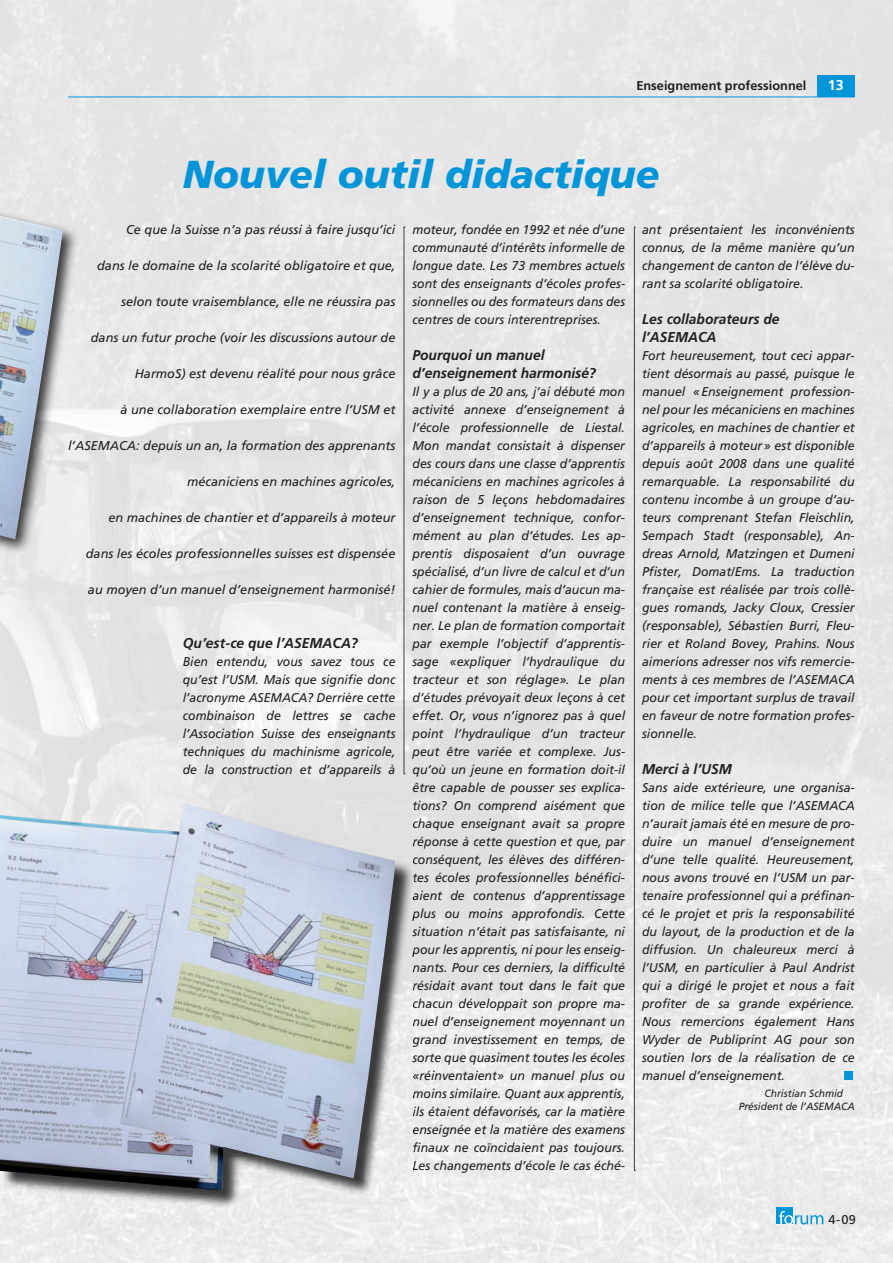
<style>
.page{position:relative;width:893px;height:1263px;background:#fff}
.page>*{position:absolute;margin:0;border:0;box-sizing:border-box;transform-origin:0 0}
.t1{font:italic 900 39px "Frutiger";color:#0095d9}
.t2{font:italic 700 14.25px/18px "Frutiger";color:#231f20}
.t3{font:700 14.25px "Frutiger";color:#fff}
.t4{font:italic 12.75px/18px "Frutiger";color:#231f20;text-align:justify}
.t5{font:italic 12.75px/18px "Frutiger";color:#231f20;text-align:justify;scale:.96 1}
.t6{font:700 12.75px "Frutiger";color:#231f20}
.t7{font:12.75px "Frutiger";color:#231f20}
.t8{font:italic 10.5px/13.5px "Frutiger";color:#231f20}
</style>
<div class="page">
<div style="left:78px;top:40px;width:470px;height:484px;background:#e6e6e6"></div>
<img style="left:548px;top:40px;width:345px;height:1223px">
<div style="left:413px;top:800px;width:212px;height:13px;background:#e4e4e4"></div>
<img style="left:414px;top:818px;width:211px;height:13px">
<img style="left:414px;top:837px;width:212px;height:12px">
<img style="left:414px;top:854px;width:211px;height:13px">
<img style="left:414px;top:872px;width:211px;height:13px">
<div style="left:414px;top:890px;width:211px;height:13px;background:#e2e2e2"></div>
<div style="left:414px;top:908px;width:211px;height:13px;background:#e2e2e2"></div>
<div style="left:414px;top:926px;width:211px;height:13px;background:#e2e2e2"></div>
<div style="left:414px;top:944px;width:211px;height:13px;background:#e2e2e2"></div>
<div style="left:414px;top:962px;width:211px;height:12px;background:#e1e1e1"></div>
<img style="left:414px;top:980px;width:211px;height:13px">
<img style="left:414px;top:998px;width:211px;height:13px">
<img style="left:414px;top:1016px;width:211px;height:13px">
<img style="left:414px;top:1034px;width:211px;height:13px">
<div style="left:414px;top:1052px;width:211px;height:13px;background:#ececec"></div>
<div style="left:414px;top:1070px;width:211px;height:13px;background:#ececec"></div>
<div style="left:414px;top:1088px;width:211px;height:13px;background:#ebebeb"></div>
<div style="left:414px;top:1106px;width:211px;height:12px;background:#ebebeb"></div>
<div style="left:414px;top:1124px;width:211px;height:13px;background:#ebebeb"></div>
<img style="left:414px;top:1142px;width:211px;height:13px">
<div style="left:414px;top:1160px;width:211px;height:13px;background:#ebebeb"></div>
<img style="left:0;top:0;width:78px;height:554px">
<img style="left:0;top:212px;width:63px;height:327px">
<div style="left:817px;top:75px;width:38px;height:22px;background:#0095d9"></div>
<div style="left:776px;top:1207px;width:17px;height:17px;background:#0095d9"></div>
<svg style="left:779px;top:1211px;width:44px;height:13px"></svg>
<hr style="left:68px;top:97px;width:787px;height:1px;background:#0095d9">
<div style="left:845px;top:1071px;width:8px;height:9px;background:#0095d9"></div>
<img style="left:2px;top:804px;width:412px;height:404px">
<svg style="left:413px;top:804px;width:1px;height:27px"></svg>
<svg style="left:412px;top:837px;width:2px;height:137px"></svg>
<svg style="left:412px;top:980px;width:2px;height:138px"></svg>
<svg style="left:413px;top:1124px;width:1px;height:49px"></svg>
<img style="left:0;top:803px;width:395px;height:387px">
<svg style="left:634px;top:227px;width:1px;height:944px"></svg>
<svg style="left:404px;top:227px;width:1px;height:547px"></svg>
<p class="t6" style="left:636px;top:78px;width:172px">Enseignement professionnel</p>
<p class="t3" style="left:828px;top:77px;width:17px">13</p>
<h1 class="t1" style="left:183px;top:151px;width:478px">Nouvel outil didactique</h1>
<p class="t4" style="left:126px;top:221px;width:271px">Ce que la Suisse n’a pas réussi à faire jusqu’ici</p>
<p class="t4" style="left:97px;top:257px;width:300px">dans le domaine de la scolarité obligatoire et que,</p>
<p class="t4" style="left:121px;top:293px;width:276px">selon toute vraisemblance, elle ne réussira pas</p>
<p class="t4" style="left:91px;top:329px;width:306px">dans un futur proche (voir les discussions autour de</p>
<p class="t4" style="left:135px;top:365px;width:262px">HarmoS) est devenu réalité pour nous grâce</p>
<p class="t4" style="left:121px;top:401px;width:276px">à une collaboration exemplaire entre l’USM et</p>
<p class="t4" style="left:68px;top:437px;width:329px">l’ASEMACA: depuis un an, la formation des apprenants</p>
<p class="t4" style="left:187px;top:473px;width:210px">mécaniciens en machines agricoles,</p>
<p class="t4" style="left:108px;top:509px;width:288px">en machines de chantier et d’appareils à moteur</p>
<p class="t4" style="left:86px;top:545px;width:311px">dans les écoles professionnelles suisses est dispensée</p>
<p class="t4" style="left:88px;top:581px;width:309px">au moyen d’un manuel d’enseignement harmonisé!</p>
<p class="t2" style="left:183px;top:634px;width:177px">Qu’est-ce que l’ASEMACA?</p>
<p class="t5" style="left:183px;top:653px;width:223px">Bien entendu, vous savez tous ce qu’est l’USM. Mais que signifie donc l’acronyme ASEMACA? Derrière cette combinaison de lettres se cache l’Association Suisse des enseignants techniques du machinisme agricole, de la construction et d’appareils à</p>
<p class="t5" style="left:412px;top:221px;width:223px">moteur, fondée en 1992 et née d’une communauté d’intérêts informelle de longue date. Les 73 membres actuels sont des enseignants d’écoles profes&shy;sionnelles ou des formateurs dans des centres de cours interentreprises.</p>
<p class="t2" style="left:412px;top:346px;width:185px">Pourquoi un manuel d’enseignement harmonisé?</p>
<p class="t4" style="left:412px;top:383px;width:214px">Il y a plus de 20 ans, j’ai débuté mon activité annexe d’enseignement à l’école professionnelle de Liestal.<br>Mon mandat consistait à dispenser des cours dans une classe d’apprentis mécaniciens en machines agricoles à raison de 5 leçons hebdomadaires d’enseignement technique, confor&shy;mément au plan d’études. Les ap&shy;prentis disposaient d’un ouvrage spécialisé, d’un livre de calcul et d’un cahier de formules, mais d’aucun ma&shy;nuel contenant la matière à enseig&shy;ner. Le plan de formation comportait par exemple l’objectif d’apprentis&shy;sage «expliquer l’hydraulique du tracteur et son réglage». Le plan d’études prévoyait deux leçons à cet effet. Or, vous n’ignorez pas à quel point l’hydraulique d’un tracteur peut être variée et complexe. Jus&shy;qu’où un jeune en formation doit-il être capable de pousser ses explica&shy;tions? On comprend aisément que chaque enseignant avait sa propre réponse à cette question et que, par conséquent, les élèves des différen&shy;tes écoles professionnelles bénéfici&shy;aient de contenus d’apprentissage plus ou moins approfondis. Cette situation n’était pas satisfaisante, ni pour les apprentis, ni pour les enseig&shy;nants. Pour ces derniers, la difficulté résidait avant tout dans le fait que chacun développait son propre ma&shy;nuel d’enseignement moyennant un grand investissement en temps, de sorte que quasiment toutes les écoles «réinventaient» un manuel plus ou moins similaire. Quant aux apprentis, ils étaient défavorisés, car la matière enseignée et la matière des examens finaux ne coïncidaient pas toujours.<br>Les changements d’école le cas éché-</p>
<p class="t4" style="left:642px;top:221px;width:214px">ant présentaient les inconvénients connus, de la même manière qu’un changement de canton de l’élève du&shy;rant sa scolarité obligatoire.</p>
<p class="t2" style="left:642px;top:310px;width:139px">Les collaborateurs de l’ASEMACA</p>
<p class="t4" style="left:642px;top:347px;width:214px">Fort heureusement, tout ceci appar&shy;tient désormais au passé, puisque le manuel « Enseignement profession&shy;nel pour les mécaniciens en machines agricoles, en machines de chantier et d’appareils à moteur » est disponible depuis août 2008 dans une qualité remarquable. La responsabilité du contenu incombe à un groupe d’au&shy;teurs comprenant Stefan Fleischlin, Sempach Stadt (responsable), An&shy;dreas Arnold, Matzingen et Dumeni Pfister, Domat/Ems. La traduction française est réalisée par trois collè&shy;gues romands, Jacky Cloux, Cressier (responsable), Sébastien Burri, Fleu&shy;rier et Roland Bovey, Prahins. Nous aimerions adresser nos vifs remercie&shy;ments à ces membres de l’ASEMACA pour cet important surplus de travail en faveur de notre formation profes&shy;sionnelle.</p>
<p class="t2" style="left:642px;top:760px;width:91px">Merci à l’USM</p>
<p class="t4" style="left:642px;top:779px;width:214px">Sans aide extérieure, une organisa&shy;tion de milice telle que l’ASEMACA n’aurait jamais été en mesure de pro&shy;duire un manuel d’enseignement d’une telle qualité. Heureusement, nous avons trouvé en l’USM un par&shy;tenaire professionnel qui a préfinan&shy;cé le projet et pris la responsabilité du layout, de la production et de la diffusion. Un chaleureux merci à l’USM, en particulier à Paul Andrist qui a dirigé le projet et nous a fait profiter de sa grande expérience.<br>Nous remercions également Hans Wyder de Publiprint AG pour son soutien lors de la réalisation de ce manuel d’enseignement.</p>
<p class="t8" style="left:739px;top:1086px;width:118px;text-indent:26px">Christian Schmid<br>Président de l’ASEMACA</p>
<p class="t7" style="left:829px;top:1212px;width:29px">4-09</p>
</div>
